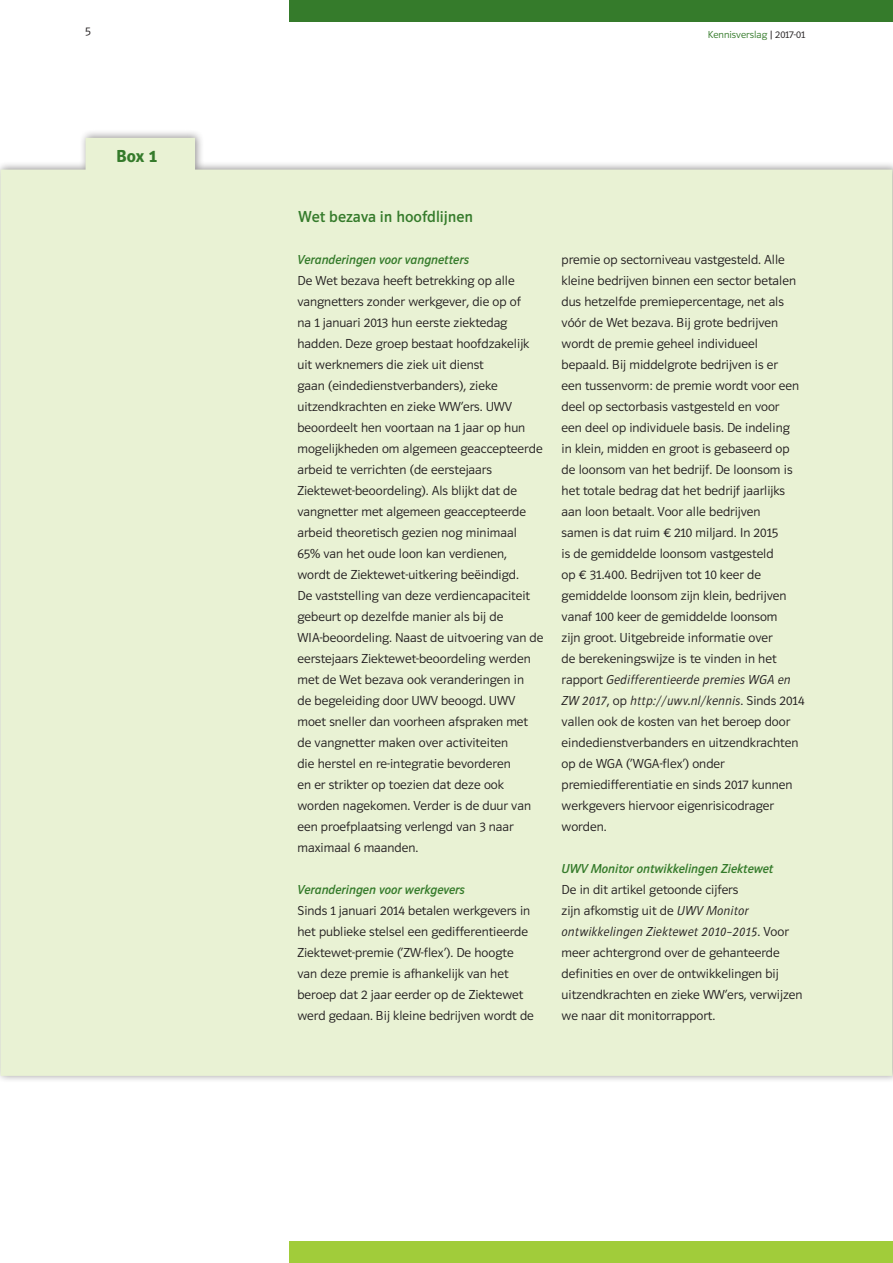
<style>
.page{position:relative;width:893px;height:1263px;background:#fff}
.page>*{position:absolute;margin:0;border:0;box-sizing:border-box;transform-origin:0 0}
.t1{font:700 18px "UWV Sans";color:#357b2b}
.plat_romein{font:16.5px "UWV Sans 2010";color:#357b2b}
.box{font:300 13.5px/21px "UWV Sans 2010";color:#231f20}
.cursief_tussenkopje{font:italic 13.5px "UWV Sans";color:#357b2b}
.t2{font:300 12px "UWV Sans 2010";color:#231f20}
.t3{font:300 10.5px "UWV Sans 2010";color:#357b2b}
.s1{color:#231f20}
.s2{font-style:italic}
</style>
<div class="page">
<div style="left:289px;top:0;width:604px;height:21px;background:#357b2b"></div>
<div style="left:289px;top:1242px;width:604px;height:21px;background:#a1cc3a"></div>
<div style="left:1px;top:138px;width:891px;height:938px;background:#e9f2d4"></div>
<p class="t2" style="left:85px;top:25px;width:7px">5</p>
<p class="t3" style="left:708px;top:29px;width:99px">Kennisverslag <span class="s1">| 2017-01</span></p>
<p class="t1" style="left:116px;top:146px;width:42px">Box 1</p>
<p class="plat_romein" style="left:298px;top:208px;width:177px">Wet bezava in hoofdlijnen</p>
<p class="cursief_tussenkopje" style="left:297px;top:252px;width:173px">Veranderingen voor vangnetters</p>
<p class="box" style="left:297px;top:270px;width:248px">De Wet bezava heeft betrekking op alle vangnetters zonder werkgever, die op of<br>na 1 januari 2013 hun eerste ziektedag hadden. Deze groep bestaat hoofdzakelijk uit werknemers die ziek uit dienst<br>gaan (eindedienstverbanders), zieke uitzendkrachten en zieke WW’ers. UWV beoordeelt hen voortaan na 1 jaar op hun mogelijkheden om algemeen geaccepteerde arbeid te verrichten (de eerstejaars Ziektewet-beoordeling). Als blijkt dat de vangnetter met algemeen geaccepteerde arbeid theoretisch gezien nog minimaal<br>65% van het oude loon kan verdienen,<br>wordt de Ziektewet-uitkering beëindigd.<br>De vaststelling van deze verdiencapaciteit gebeurt op dezelfde manier als bij de WIA-beoordeling. Naast de uitvoering van de eerstejaars Ziektewet-beoordeling werden met de Wet bezava ook veranderingen in<br>de begeleiding door UWV beoogd. UWV moet sneller dan voorheen afspraken met de vangnetter maken over activiteiten<br>die herstel en re-integratie bevorderen<br>en er strikter op toezien dat deze ook worden nagekomen. Verder is de duur van een proefplaatsing verlengd van 3 naar maximaal 6 maanden.</p>
<p class="cursief_tussenkopje" style="left:297px;top:882px;width:169px">Veranderingen voor werkgevers</p>
<p class="box" style="left:297px;top:900px;width:238px">Sinds 1 januari 2014 betalen werkgevers in het publieke stelsel een gedifferentieerde Ziektewet-premie (‘ZW-flex’). De hoogte van deze premie is afhankelijk van het beroep dat 2 jaar eerder op de Ziektewet werd gedaan. Bij kleine bedrijven wordt de</p>
<p class="box" style="left:562px;top:249px;width:244px">premie op sectorniveau vastgesteld. Alle kleine bedrijven binnen een sector betalen dus hetzelfde premiepercentage, net als vóór de Wet bezava. Bij grote bedrijven wordt de premie geheel individueel bepaald. Bij middelgrote bedrijven is er<br>een tussenvorm: de premie wordt voor een deel op sectorbasis vastgesteld en voor<br>een deel op individuele basis. De indeling<br>in klein, midden en groot is gebaseerd op de loonsom van het bedrijf. De loonsom is het totale bedrag dat het bedrijf jaarlijks aan loon betaalt. Voor alle bedrijven<br>samen is dat ruim € 210 miljard. In 2015<br>is de gemiddelde loonsom vastgesteld<br>op € 31.400. Bedrijven tot 10 keer de gemiddelde loonsom zijn klein, bedrijven vanaf 100 keer de gemiddelde loonsom<br>zijn groot. Uitgebreide informatie over<br>de berekeningswijze is te vinden in het rapport <span class="s2">Gedifferentieerde premies WGA en ZW 2017</span>, op <span class="s2">http://uwv.nl/kennis</span>. Sinds 2014 vallen ook de kosten van het beroep door eindedienstverbanders en uitzendkrachten op de WGA (‘WGA-flex’) onder premiedifferentiatie en sinds 2017 kunnen werkgevers hiervoor eigenrisicodrager worden.</p>
<p class="cursief_tussenkopje" style="left:562px;top:861px;width:213px">UWV Monitor ontwikkelingen Ziektewet</p>
<p class="box" style="left:562px;top:879px;width:242px">De in dit artikel getoonde cijfers<br>zijn afkomstig uit de <span class="s2">UWV Monitor ontwikkelingen Ziektewet 2010–2015</span>. Voor meer achtergrond over de gehanteerde definities en over de ontwikkelingen bij uitzendkrachten en zieke WW’ers, verwijzen we naar dit monitorrapport.</p>
</div>
